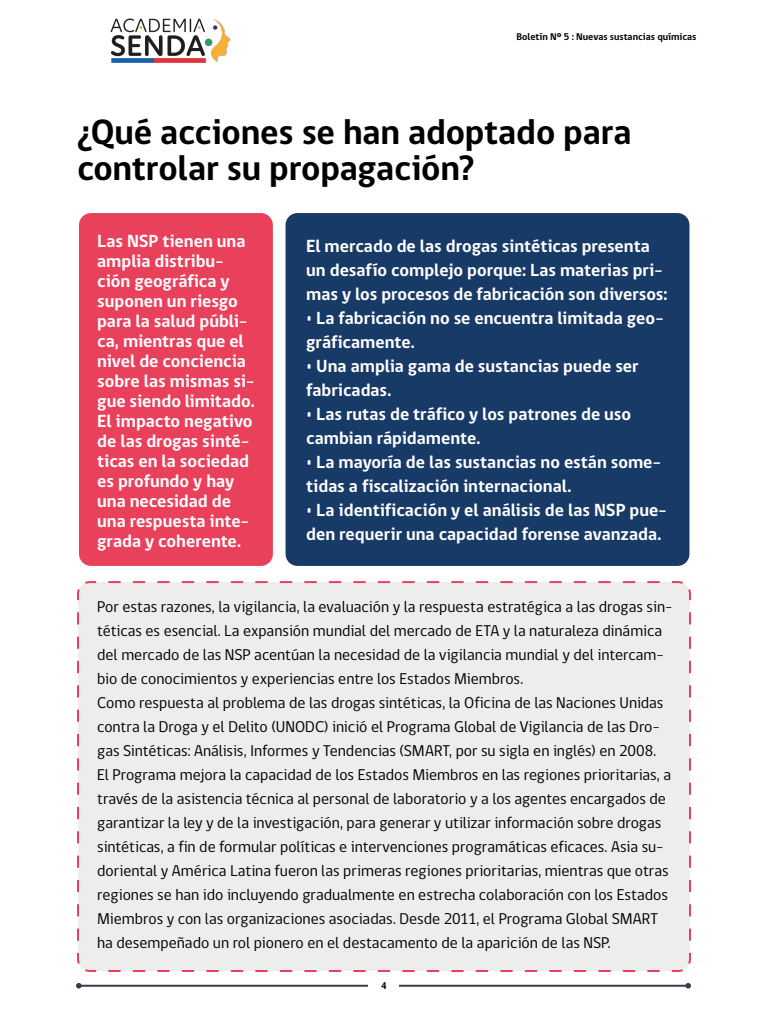
<style>
.page{position:relative;width:768px;height:1024px;background:#fff}
.page>*{position:absolute;margin:0;border:0;box-sizing:border-box;transform-origin:0 0}
.t1{font:700 36px/36px "gob CL";letter-spacing:-.005em;color:#000}
.t2{font:700 18px/20px "gob CL";color:#fff}
.t3{font:16px/24px "gob CL";color:#000}
.t4{font:700 10px "gob CL";color:#000}
</style>
<div class="page">
<div style="left:79px;top:213px;width:194px;height:353px;background:#e9415c;border-radius:12px"></div>
<div style="left:286px;top:213px;width:403px;height:353px;background:#183a67;border-radius:12px"></div>
<div style="left:77px;top:581px;width:614px;height:391px;background:#ededed"></div>
<hr style="left:79px;top:985px;width:289px;height:2px;background:#343e4a">
<svg style="left:76px;top:983px;width:6px;height:6px"></svg>
<hr style="left:399px;top:985px;width:289px;height:2px;background:#343e4a">
<svg style="left:685px;top:983px;width:6px;height:6px"></svg>
<img style="left:110px;top:18px;width:121px;height:45px">
<p class="t4" style="left:516px;top:29px;width:182px">Boletín Nº 5 : Nuevas sustancias químicas</p>
<h1 class="t1" style="left:77px;top:115px;width:556px">¿Qué acciones se han adoptado para controlar su propagación?</h1>
<p class="t2" style="left:97px;top:232px;width:159px">Las NSP tienen una amplia distribu&shy;ción geográfica y suponen un riesgo para la salud públi&shy;ca, mientras que el nivel de conciencia sobre las mismas si&shy;gue siendo limitado.<br>El impacto negativo de las drogas sinté&shy;ticas en la sociedad es profundo y hay una necesidad de una respuesta inte&shy;grada y coherente.</p>
<p class="t2" style="left:306px;top:234px;width:363px;line-height:24px">El mercado de las drogas sintéticas presenta un desafío complejo porque: Las materias pri&shy;mas y los procesos de fabricación son diversos:</p>
<p class="t2" style="left:306px;top:306px;width:359px;line-height:24px">• La fabricación no se encuentra limitada geo&shy;gráficamente.</p>
<p class="t2" style="left:306px;top:354px;width:334px;line-height:24px">• Una amplia gama de sustancias puede ser fabricadas.</p>
<p class="t2" style="left:306px;top:402px;width:327px;line-height:24px">• Las rutas de tráfico y los patrones de uso cambian rápidamente.</p>
<p class="t2" style="left:306px;top:450px;width:357px;line-height:24px">• La mayoría de las sustancias no están some&shy;tidas a fiscalización internacional.</p>
<p class="t2" style="left:306px;top:498px;width:362px;line-height:24px">• La identificación y el análisis de las NSP pue&shy;den requerir una capacidad forense avanzada.</p>
<p class="t3" style="left:97px;top:595px;width:577px">Por estas razones, la vigilancia, la evaluación y la respuesta estratégica a las drogas sin&shy;téticas es esencial. La expansión mundial del mercado de ETA y la naturaleza dinámica del mercado de las NSP acentúan la necesidad de la vigilancia mundial y del intercam&shy;bio de conocimientos y experiencias entre los Estados Miembros.<br>Como respuesta al problema de las drogas sintéticas, la Oficina de las Naciones Unidas contra la Droga y el Delito (UNODC) inició el Programa Global de Vigilancia de las Dro&shy;gas Sintéticas: Análisis, Informes y Tendencias (SMART, por su sigla en inglés) en 2008.<br>El Programa mejora la capacidad de los Estados Miembros en las regiones prioritarias, a través de la asistencia técnica al personal de laboratorio y a los agentes encargados de garantizar la ley y de la investigación, para generar y utilizar información sobre drogas sintéticas, a fin de formular políticas e intervenciones programáticas eficaces. Asia su&shy;doriental y América Latina fueron las primeras regiones prioritarias, mientras que otras regiones se han ido incluyendo gradualmente en estrecha colaboración con los Estados Miembros y con las organizaciones asociadas. Desde 2011, el Programa Global SMART ha desempeñado un rol pionero en el destacamento de la aparición de las NSP.</p>
<p class="t4" style="left:381px;top:978px;width:7px">4</p>
</div>
